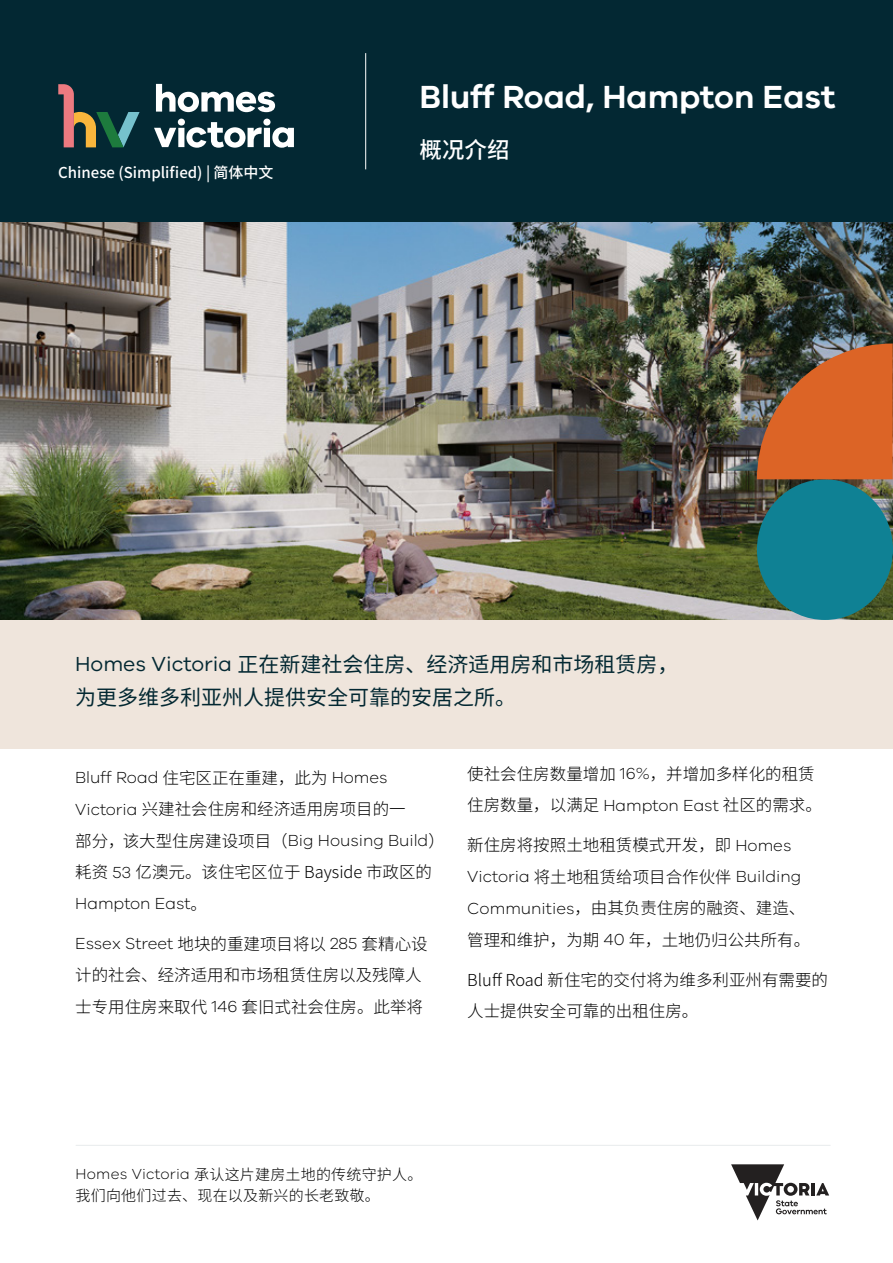
<style>
.page{position:relative;width:893px;height:1263px;background:#fff}
.page>*{position:absolute;margin:0;border:0;box-sizing:border-box;transform-origin:0 0}
.t1{font:600 33px "VIC";color:#fff}
.t2{font:500 22.5px "Noto Sans CJ Ksc";color:#fff}
.t3{font:21px/33px "Noto Sans CJ Ksc";color:#032832}
.t4{font:300 16.5px/31.5px "Noto Sans CJ Ksc";color:#000}
.t5{font:300 16.5px "VIC";color:#000}
.t6{font:300 15px/21px "Noto Sans CJ Ksc";letter-spacing:.015em;color:#000}
.t7{font:500 15px "Noto Sans CJ Ksc";color:#fff}
.s1{font-family:"VIC"}
.s2{font-family:"Noto Sans CJ Ksc"}
</style>
<div class="page">
<img style="left:0;top:221px;width:893px;height:399px">
<div style="left:0;top:0;width:893px;height:221px;background:#032833"></div>
<div style="left:0;top:620px;width:893px;height:128px;background:#efe5dc"></div>
<div style="left:757px;top:479px;width:136px;height:141px;background:#0f8194;border-radius:50%"></div>
<svg style="left:757px;top:343px;width:136px;height:136px"></svg>
<svg style="left:731px;top:1164px;width:98px;height:56px"></svg>
<svg style="left:156px;top:84px;width:119px;height:28px"></svg>
<svg style="left:154px;top:119px;width:140px;height:29px"></svg>
<svg style="left:58px;top:84px;width:82px;height:63px"></svg>
<hr style="left:365px;top:53px;width:1px;height:116px;background:#fff">
<hr style="left:76px;top:1145px;width:754px;height:1px;background:#032833">
<p class="t7" style="left:58px;top:164px;width:217px">Chinese (Simplified) | 简体中文</p>
<h1 class="t1" style="left:420px;top:76px;width:417px">Bluff Road, Hampton East</h1>
<h2 class="t2" style="left:420px;top:137px;width:91px">概况介绍</h2>
<p class="t3" style="left:75px;top:649px;width:605px"><span class="s1">Homes Victoria</span> 正在新建社会住房、经济适用房和市场租赁房，为更多维多利亚州人提供安全可靠的安居之所。</p>
<p class="t5" style="left:75px;top:768px;width:314px">Bluff Road <span class="s2">住宅区正在重建，此为</span> Homes</p>
<p class="t4" style="left:75px;top:794px;width:332px"><span class="s1">Victoria</span> 兴建社会住房和经济适用房项目的一</p>
<p class="t5" style="left:75px;top:831px;width:371px"><span class="s2">部分，该大型住房建设项目（</span>Big Housing Build<span class="s2">）</span></p>
<p class="t4" style="left:75px;top:857px;width:358px">耗资 <span class="s1">53</span> 亿澳元。该住宅区位于 Bayside 市政区的</p>
<p class="t5" style="left:75px;top:894px;width:133px">Hampton East<span class="s2">。</span></p>
<p class="t5" style="left:75px;top:934px;width:354px">Essex Street <span class="s2">地块的重建项目将以</span> 285 <span class="s2">套精心设</span></p>
<p class="t4" style="left:75px;top:960px;width:349px">计的社会、经济适用和市场租赁住房以及残障人士专用住房来取代 <span class="s1">146</span> 套旧式社会住房。此举将</p>
<p class="t4" style="left:467px;top:758px;width:356px">使社会住房数量增加 <span class="s1">16%</span>，并增加多样化的租赁住房数量，以满足 <span class="s1">Hampton East</span> 社区的需求。</p>
<p class="t4" style="left:467px;top:830px;width:326px">新住房将按照土地租赁模式开发，即 <span class="s1">Homes</span></p>
<p class="t5" style="left:467px;top:867px;width:336px">Victoria <span class="s2">将土地租赁给项目合作伙伴</span> Building</p>
<p class="t4" style="left:467px;top:893px;width:344px"><span class="s1">Communities</span>，由其负责住房的融资、建造、管理和维护，为期 <span class="s1">40</span> 年，土地仍归公共所有。</p>
<p class="t4" style="left:467px;top:964px;width:362px">Bluff Road 新住宅的交付将为维多利亚州有需要的人士提供安全可靠的出租住房。</p>
<p class="t6" style="left:76px;top:1164px;width:348px"><span class="s1">Homes Victoria</span> 承认这片建房土地的传统守护人。我们向他们过去、现在以及新兴的长老致敬。</p>
</div>
